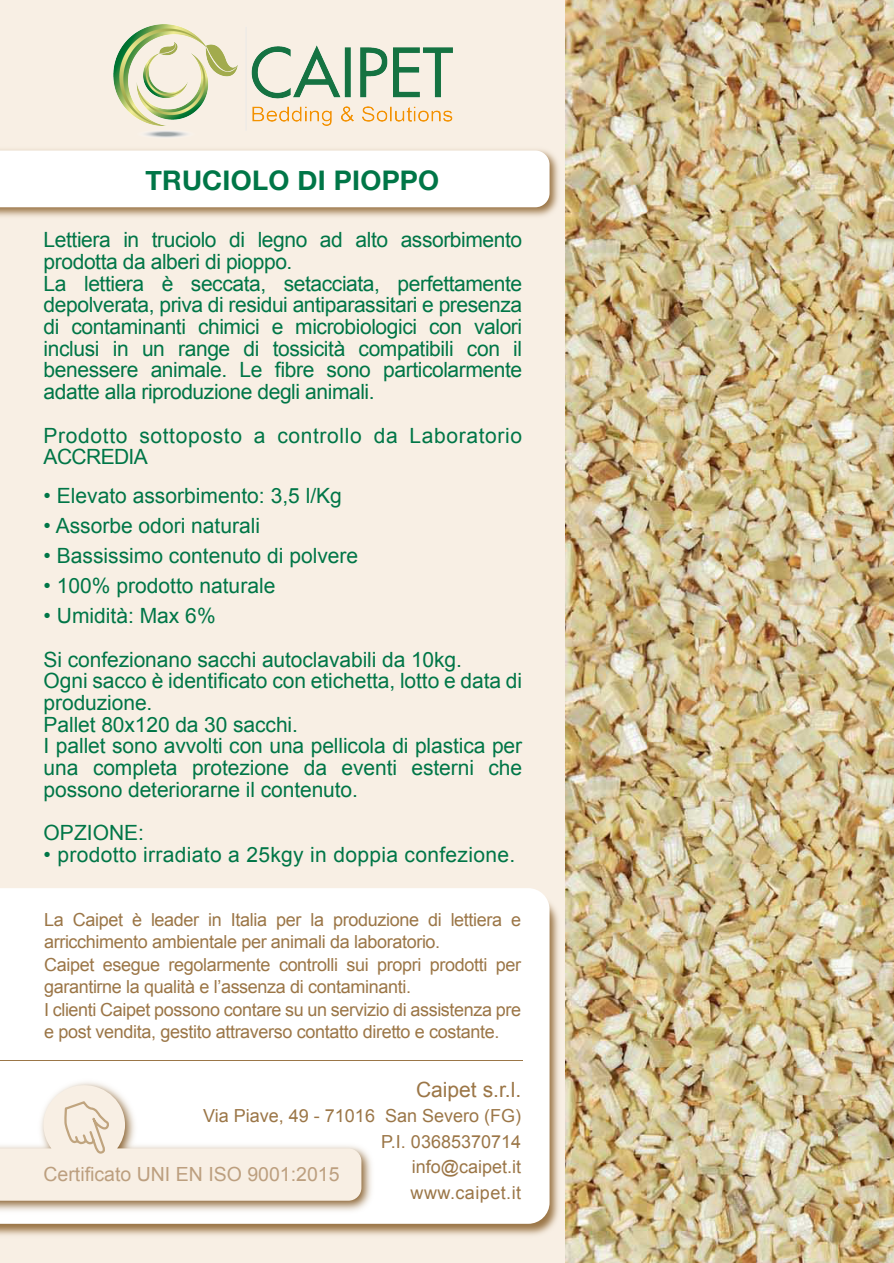
<style>
.page{position:relative;width:894px;height:1263px;background:#fff}
.page>*{position:absolute;margin:0;border:0;box-sizing:border-box;transform-origin:0 0}
.t1{font:700 27px "Helvetica Neue";letter-spacing:.01em;color:#007647}
.t2{font:21px/21.8px "Arial";letter-spacing:-.005em;color:#007647}
.t3{font:21px/21.8px "Arial";letter-spacing:.03em;color:#007647}
.t4{font:21px "Arial";letter-spacing:.015em;color:#007647}
.t5{font:21px "Arial";color:#9b7647}
.t6{font:19.5px "Arial";color:#bc9f7f}
.t7{font:18px/22.5px "Arial";letter-spacing:-.02em;color:#9b7647}
.t8{font:18px/25.5px "Arial";color:#9b7647;text-align:right}
</style>
<div class="page">
<div style="left:0;top:0;width:893px;height:1263px;background:#f8efe4"></div>
<img style="left:0;top:902px;width:559px;height:333px">
<div style="left:0;top:888px;width:549px;height:336px;background:#fff"></div>
<img style="left:0;top:149px;width:559px;height:68px">
<div style="left:0;top:151px;width:549px;height:56px;background:#fff"></div>
<hr style="left:0;top:1060px;width:522px;height:1px;background:#9b7647">
<img style="left:565px;top:0;width:328px;height:1263px">
<img style="left:114px;top:24px;width:338px;height:113px">
<div style="left:145px;top:163px;width:294px;height:33px;background:#fff"></div>
<img style="left:0;top:1078px;width:374px;height:136px">
<svg style="left:0;top:1085px;width:361px;height:116px"></svg>
<p class="t1" style="left:145px;top:163px;width:295px">TRUCIOLO DI PIOPPO</p>
<p class="t2" style="left:44px;top:231px;width:480px">Lettiera in truciolo di legno ad alto assorbimento prodotta da alberi di pioppo.<br>La lettiera è seccata, setacciata, perfettamente depolverata, priva di residui antiparassitari e presenza di contaminanti chimici e microbiologici con valori inclusi in un range di tossicità compatibili con il benessere animale. Le fibre sono particolarmente adatte alla riproduzione degli animali.</p>
<p class="t3" style="left:44px;top:426px;width:480px">Prodotto sottoposto a controllo da Laboratorio<br>ACCREDIA</p>
<p class="t2" style="left:44px;top:487px;width:300px">• Elevato assorbimento: 3,5 l/Kg</p>
<p class="t2" style="left:44px;top:517px;width:218px">• Assorbe odori naturali</p>
<p class="t2" style="left:44px;top:547px;width:316px">• Bassissimo contenuto di polvere</p>
<p class="t2" style="left:44px;top:577px;width:233px">• 100% prodotto naturale</p>
<p class="t2" style="left:44px;top:596px;width:420px;line-height:43.3px">• Umidità: Max 6%<br>Si confezionano sacchi autoclavabili da 10kg.</p>
<p class="t2" style="left:44px;top:672px;width:480px">Ogni sacco è identificato con etichetta, lotto e data di produzione.<br>Pallet 80x120 da 30 sacchi.<br>I pallet sono avvolti con una pellicola di plastica per una completa protezione da eventi esterni che possono deteriorarne il contenuto.</p>
<p class="t2" style="left:44px;top:824px;width:102px">OPZIONE:</p>
<p class="t4" style="left:44px;top:846px;width:473px">• prodotto irradiato a 25kgy in doppia confezione.</p>
<p class="t7" style="left:44px;top:910px;width:478px">La Caipet è leader in Italia per la produzione di lettiera e arricchimento ambientale per animali da laboratorio.<br>Caipet esegue regolarmente controlli sui propri prodotti per garantirne la qualità e l’assenza di contaminanti.<br>I clienti Caipet possono contare su un servizio di assistenza pre e post vendita, gestito attraverso contatto diretto e costante.</p>
<p class="t5" style="left:416px;top:1081px;width:107px">Caipet s.r.l.</p>
<p class="t8" style="left:203px;top:1105px;width:319px">Via Piave, 49 - 71016 San Severo (FG)<br>P.I. 03685370714<br>info@caipet.it<br>www.caipet.it</p>
<p class="t6" style="left:43px;top:1167px;width:297px">Certificato UNI EN ISO 9001:2015</p>
</div>
